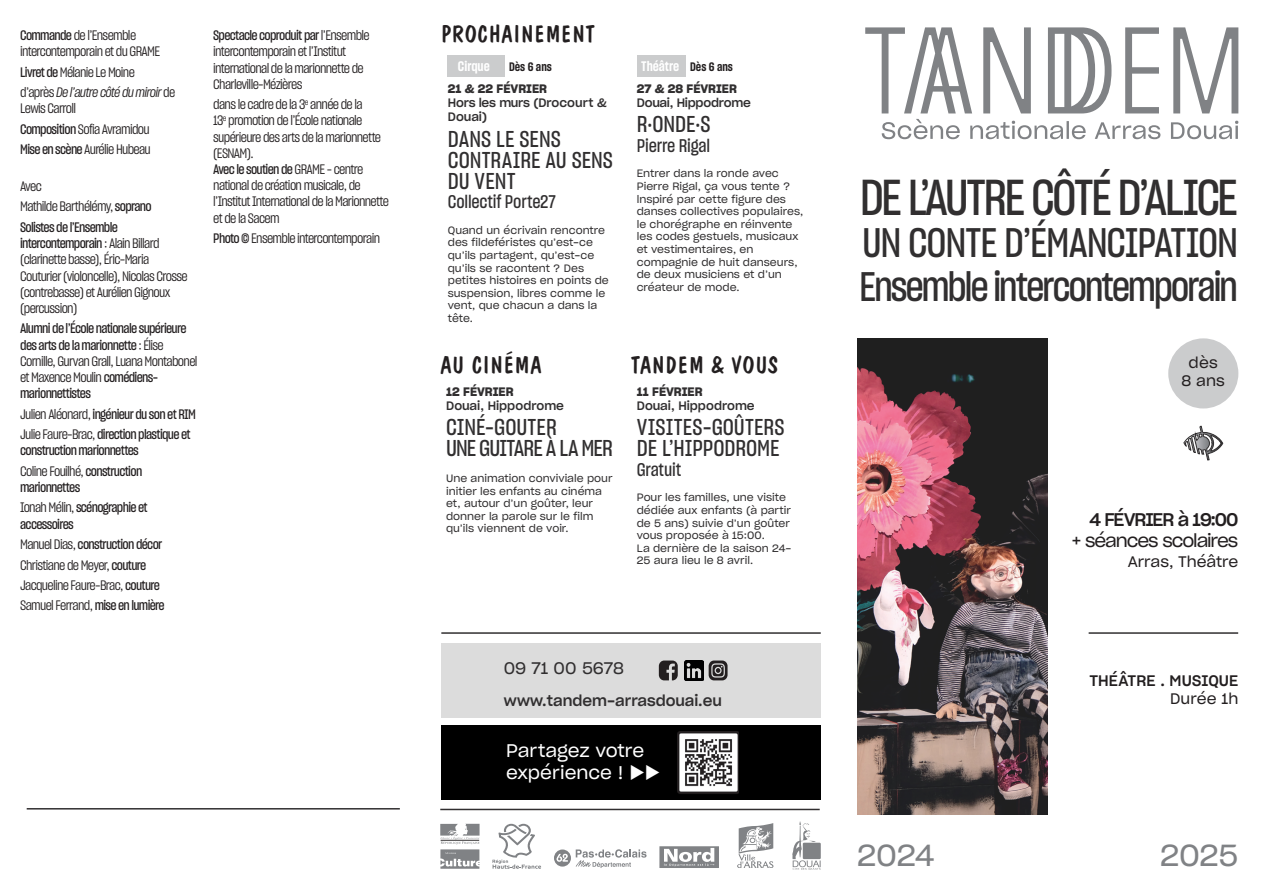
<style>
.page{position:relative;width:1263px;height:893px;background:#fff}
.page>*{position:absolute;margin:0;border:0;box-sizing:border-box;transform-origin:0 0}
.t1{font:49.5px "Sharp Grotesk Medium 15";letter-spacing:-.055em;color:#312f30}
.t2{font:40.5px/43.5px "Sharp Grotesk Medium 15";letter-spacing:-.05em;color:#312f30}
.t3{font:30px "Sharp Grotesk Book 20";letter-spacing:-.01em;color:#808285}
.t4{font:24px "Dom Casual LT Pro";color:#231f20}
.t5{font:22.5px/21px "Sharp Grotesk Medium 15";letter-spacing:-.005em;color:#312f30}
.t6{font:18px "Sharp Grotesk Medium 15";letter-spacing:-.01em;color:#312f30}
.t7{font:18px/21.6px "Sharp Grotesk Book 20";letter-spacing:-.005em;color:#fff}
.t8{font:18px "Sharp Grotesk Book 20";letter-spacing:-.06em;color:#231f20}
.t9{font:18px "Sharp Grotesk Medium 20";letter-spacing:-.06em;color:#231f20}
.t10{font:16.5px "Sharp Grotesk Book 20";letter-spacing:-.005em;color:#312f30}
.t11{font:15px/18px "Sharp Grotesk Book 20";letter-spacing:.005em;color:#231f20;text-align:center}
.t12{font:15px "Sharp Grotesk Medium 20";color:#312f30}
.t13{font:15px "Sharp Grotesk Medium 20";letter-spacing:.005em;color:#231f20}
.t14{font:13.5px/16.2px "Sharp Grotesk Book 15";letter-spacing:-.05em;color:#231f20}
.t15{font:13.5px/20.4px "Sharp Grotesk Medium 15";letter-spacing:-.05em;color:#231f20}
.t16{font:13.5px "Sharp Grotesk Book Italic 15";letter-spacing:-.055em;color:#231f20}
.t17{font:13.5px "Sharp Grotesk Semi Bold 15";color:#fff}
.t18{font:12px/14.4px "Sharp Grotesk Medium 20";letter-spacing:-.005em;color:#312f30}
.t19{font:12px "Sharp Grotesk Semi Bold 20";color:#312f30}
.t20{font:12px "Sharp Grotesk Semi Bold 15";color:#231f20}
.t21{font:10.5px/12.6px "Sharp Grotesk Book 20";color:#312f30}
.s1{font-family:"Sharp Grotesk Medium 15"}
.s2{font-family:"Sharp Grotesk Book 15"}
.s3{font-size:12px;color:#231f20}
</style>
<div class="page">
<div style="left:442px;top:725px;width:379px;height:74px;background:#000"></div>
<div style="left:442px;top:643px;width:379px;height:75px;background:#dcdcdc"></div>
<img style="left:677px;top:732px;width:61px;height:62px">
<svg style="left:659px;top:660px;width:19px;height:20px"></svg>
<svg style="left:709px;top:660px;width:18px;height:20px"></svg>
<img style="left:684px;top:660px;width:20px;height:20px">
<hr style="left:441px;top:632px;width:380px;height:2px;background:#312f30">
<hr style="left:440px;top:809px;width:380px;height:1px;background:#312f30">
<svg style="left:492px;top:824px;width:49px;height:45px"></svg>
<svg style="left:440px;top:824px;width:40px;height:45px"></svg>
<svg style="left:554px;top:849px;width:92px;height:19px"></svg>
<svg style="left:659px;top:846px;width:60px;height:22px"></svg>
<svg style="left:792px;top:821px;width:29px;height:49px"></svg>
<div style="left:803px;top:843px;width:18px;height:16px;background:#808285"></div>
<svg style="left:737px;top:823px;width:36px;height:45px"></svg>
<hr style="left:27px;top:808px;width:373px;height:1px;background:#312f30">
<svg style="left:1048px;top:27px;width:63px;height:86px"></svg>
<svg style="left:865px;top:27px;width:107px;height:86px"></svg>
<svg style="left:983px;top:27px;width:48px;height:86px"></svg>
<svg style="left:1173px;top:27px;width:65px;height:86px"></svg>
<svg style="left:1125px;top:27px;width:34px;height:86px"></svg>
<svg style="left:882px;top:119px;width:356px;height:20px"></svg>
<hr style="left:1089px;top:632px;width:149px;height:2px;background:#312f30">
<img style="left:857px;top:338px;width:191px;height:476px">
<div style="left:1168px;top:338px;width:70px;height:70px;background:#cbcccd;border-radius:50%"></div>
<div style="left:448px;top:55px;width:57px;height:22px;background:#cbcccd"></div>
<div style="left:637px;top:55px;width:48px;height:22px;background:#cbcccd"></div>
<svg style="left:1183px;top:426px;width:40px;height:34px"></svg>
<p class="t14" style="left:20px;top:27px;width:118px"><span class="s1">Commande</span> de l’Ensemble</p>
<h3 class="t4" style="left:441px;top:20px;width:155px">PROCHAINEMENT</h3>
<p class="t14" style="left:20px;top:41px;width:142px;line-height:20.4px">intercontemporain et du GRAME<br><span class="s1">Livret de</span> Mélanie Le Moine</p>
<p class="t16" style="left:20px;top:83px;width:157px"><span class="s2">d’après</span> De l’autre côté du miroir <span class="s2">de</span></p>
<p class="t14" style="left:20px;top:98px;width:132px;line-height:20.4px">Lewis Carroll<br><span class="s1">Composition</span> Sofia Avramidou<br><span class="s1">Mise en scène</span> Aurélie Hubeau</p>
<p class="t14" style="left:20px;top:175px;width:133px;line-height:20.4px">Avec<br>Mathilde Barthélémy, <span class="s1">soprano</span></p>
<p class="t15" style="left:20px;top:219px;width:141px;line-height:16.2px">Solistes de l’Ensemble intercontemporain <span class="s2">: Alain Billard</span></p>
<p class="t14" style="left:20px;top:251px;width:169px">(clarinette basse), Éric-Maria<br>Couturier (violoncelle), Nicolas Crosse (contrebasse) et Aurélien Gignoux (percussion)</p>
<p class="t15" style="left:20px;top:320px;width:168px;line-height:16.2px">Alumni de l’École nationale supérieure des arts de la marionnette <span class="s2">: Élise</span></p>
<p class="t14" style="left:20px;top:352px;width:179px">Cornille, Gurvan Grall, Luana Montabonel et Maxence Moulin <span class="s1">comédiens-</span></p>
<p class="t15" style="left:20px;top:383px;width:177px">marionnettistes<br><span class="s2">Julien Aléonard,</span> ingénieur du son et RIM<br><span class="s2">Julie Faure-Brac,</span> direction plastique et</p>
<p class="t15" style="left:20px;top:440px;width:120px">construction marionnettes</p>
<p class="t14" style="left:20px;top:462px;width:124px">Coline Fouilhé, <span class="s1">construction</span></p>
<p class="t15" style="left:20px;top:476px;width:129px">marionnettes<br><span class="s2">Ionah Mélin,</span> scénographie et</p>
<p class="t15" style="left:20px;top:513px;width:144px">accessoires<br><span class="s2">Manuel Dias,</span> construction décor</p>
<p class="t14" style="left:20px;top:554px;width:146px;line-height:20.4px">Christiane de Meyer, <span class="s1">couture<br></span>Jacqueline Faure-Brac, <span class="s1">couture<br></span>Samuel Ferrand, <span class="s1">mise en lumière</span></p>
<p class="t15" style="left:213px;top:25px;width:158px">Spectacle coproduit par <span class="s2">l’Ensemble</span></p>
<p class="t14" style="left:213px;top:43px;width:152px">intercontemporain et l’Institut international de la marionnette de<br>Charleville-Mézières</p>
<p class="t14" style="left:213px;top:96px;width:169px">dans le cadre de la 3<sup>e</sup> année de la<br>13<sup>e</sup> promotion de l’École nationale supérieure des arts de la marionnette (ESNAM).</p>
<p class="t15" style="left:213px;top:158px;width:152px">Avec le soutien de <span class="s2">GRAME – centre</span></p>
<p class="t14" style="left:213px;top:177px;width:177px">national de création musicale, de l’Institut International de la Marionnette et de la Sacem</p>
<p class="t14" style="left:213px;top:230px;width:168px"><span class="s1">Photo ©</span> Ensemble intercontemporain</p>
<p class="t17" style="left:458px;top:57px;width:33px">Cirque</p>
<p class="t20" style="left:509px;top:59px;width:44px">Dès 6 ans</p>
<p class="t17" style="left:641px;top:57px;width:93px">Théâtre <span class="s3">Dès 6 ans</span></p>
<p class="t19" style="left:448px;top:79px;width:101px">21 &amp; 22 FÉVRIER</p>
<p class="t18" style="left:448px;top:95px;width:160px">Hors les murs (Drocourt &amp;<br>Douai)</p>
<h3 class="t5" style="left:448px;top:127px;width:167px">DANS LE SENS<br>CONTRAIRE AU SENS<br>DU VENT</h3>
<h3 class="t6" style="left:448px;top:189px;width:109px">Collectif Porte27</h3>
<p class="t21" style="left:448px;top:223px;width:162px">Quand un écrivain rencontre des fildeféristes qu’est-ce qu’ils partagent, qu’est-ce qu’ils se racontent ? Des petites histoires en points de suspension, libres comme le vent, que chacun a dans la tête.</p>
<p class="t19" style="left:637px;top:79px;width:102px">27 &amp; 28 FÉVRIER</p>
<p class="t18" style="left:637px;top:95px;width:116px">Douai, Hippodrome</p>
<h3 class="t5" style="left:637px;top:113px;width:75px">R·ONDE·S</h3>
<h3 class="t6" style="left:637px;top:133px;width:75px">Pierre Rigal</h3>
<p class="t21" style="left:637px;top:167px;width:168px">Entrer dans la ronde avec<br>Pierre Rigal, ça vous tente ? lnspiré par cette figure des danses collectives populaires, le chorégraphe en réinvente les codes gestuels, musicaux et vestimentaires, en compagnie de huit danseurs, de deux musiciens et d’un créateur de mode.</p>
<h3 class="t4" style="left:440px;top:351px;width:103px">AU CINÉMA</h3>
<p class="t19" style="left:446px;top:382px;width:69px">12 FÉVRIER</p>
<p class="t18" style="left:446px;top:398px;width:119px">Douai, Hippodrome</p>
<h3 class="t5" style="left:446px;top:416px;width:168px">CINÉ-GOUTER<br>UNE GUITARE À LA MER</h3>
<p class="t21" style="left:446px;top:471px;width:168px">Une animation conviviale pour initier les enfants au cinéma et, autour d’un goûter, leur donner la parole sur le film qu’ils viennent de voir.</p>
<h3 class="t4" style="left:631px;top:351px;width:149px">TANDEM &amp; VOUS</h3>
<p class="t19" style="left:637px;top:382px;width:67px">11 FÉVRIER</p>
<p class="t18" style="left:637px;top:398px;width:119px">Douai, Hippodrome</p>
<h3 class="t5" style="left:637px;top:416px;width:149px">VISITES-GOÛTERS<br>DE L’HIPPODROME</h3>
<h3 class="t6" style="left:637px;top:457px;width:46px">Gratuit</h3>
<p class="t21" style="left:637px;top:491px;width:156px">Pour les familles, une visite dédiée aux enfants (à partir de 5 ans) suivie d’un goûter vous proposée à 15:00.<br>La dernière de la saison 24-<br>25 aura lieu le 8 avril.</p>
<p class="t10" style="left:504px;top:655px;width:121px">09 71 00 5678</p>
<p class="t12" style="left:504px;top:688px;width:220px">www.tandem-arrasdouai.eu</p>
<h3 class="t7" style="left:506px;top:739px;width:156px">Partagez votre expérience ! ►►</h3>
<h1 class="t1" style="left:860px;top:163px;width:380px">DE L’AUTRE CÔTÉ D’ALICE</h1>
<h2 class="t2" style="left:859px;top:220px;width:380px">UN CONTE D’ÉMANCIPATION<br>Ensemble intercontemporain</h2>
<p class="t11" style="left:1181px;top:353px;width:45px">dès<br>8 ans</p>
<h3 class="t9" style="left:1089px;top:504px;width:150px">4 FÉVRIER à 19:00</h3>
<h3 class="t8" style="left:1071px;top:526px;width:168px">+ séances scolaires</h3>
<p class="t11" style="left:1128px;top:552px;width:112px">Arras, Théâtre</p>
<p class="t13" style="left:1089px;top:667px;width:151px">THÉÂTRE . MUSIQUE</p>
<p class="t11" style="left:1170px;top:688px;width:70px">Durée 1h</p>
<h3 class="t3" style="left:857px;top:831px;width:79px">2024</h3>
<h3 class="t3" style="left:1160px;top:831px;width:80px">2025</h3>
</div>
